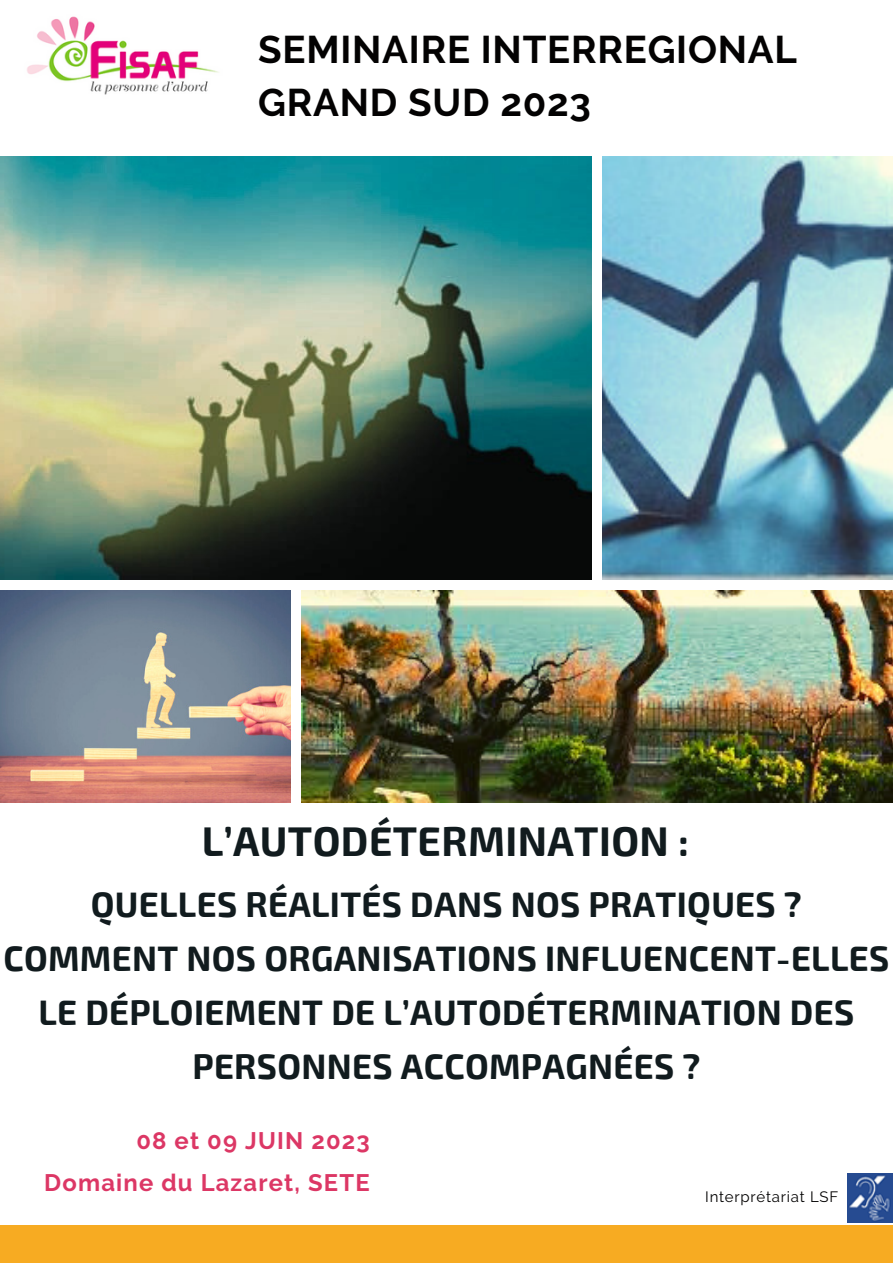
<style>
.page{position:relative;width:893px;height:1264px;background:#fff}
.page>*{position:absolute;margin:0;border:0;box-sizing:border-box;transform-origin:0 0}
.t1{font:700 40.65px "Exo 2";letter-spacing:.01em;color:#111b1e}
.t2{font:700 38.4px/52.8px "Raleway";letter-spacing:.02em;color:#030202}
.t3{font:700 34.65px/54px "Exo 2";letter-spacing:.01em;color:#111b1e;text-align:center}
.t4{font:700 23.85px/42.8px "Raleway";letter-spacing:.05em;color:#dc3765;text-align:right}
.t5{font:15px "Raleway";letter-spacing:.05em;color:#030202}
</style>
<div class="page">
<div style="left:0;top:1224px;width:892px;height:38px;background:#f7ab22"></div>
<img style="left:847px;top:1173px;width:45px;height:49px">
<img style="left:0;top:16px;width:223px;height:141px">
<img style="left:0;top:591px;width:290px;height:211px">
<img style="left:301px;top:591px;width:591px;height:211px">
<img style="left:0;top:157px;width:591px;height:422px">
<img style="left:602px;top:157px;width:290px;height:422px">
<p class="t2" style="left:258px;top:23px;width:540px">SEMINAIRE INTERREGIONAL<br>GRAND SUD 2023</p>
<p class="t1" style="left:202px;top:815px;width:489px">L’AUTODÉTERMINATION :</p>
<p class="t3" style="left:3px;top:875px;width:887px">QUELLES RÉALITÉS DANS NOS PRATIQUES ?<br>COMMENT NOS ORGANISATIONS INFLUENCENT-ELLES LE DÉPLOIEMENT DE L’AUTODÉTERMINATION DES PERSONNES ACCOMPAGNÉES ?</p>
<p class="t4" style="left:44px;top:1118px;width:327px">08 et 09 JUIN 2023<br>Domaine du Lazaret, SETE</p>
<p class="t5" style="left:705px;top:1188px;width:134px">Interprétariat LSF</p>
</div>
